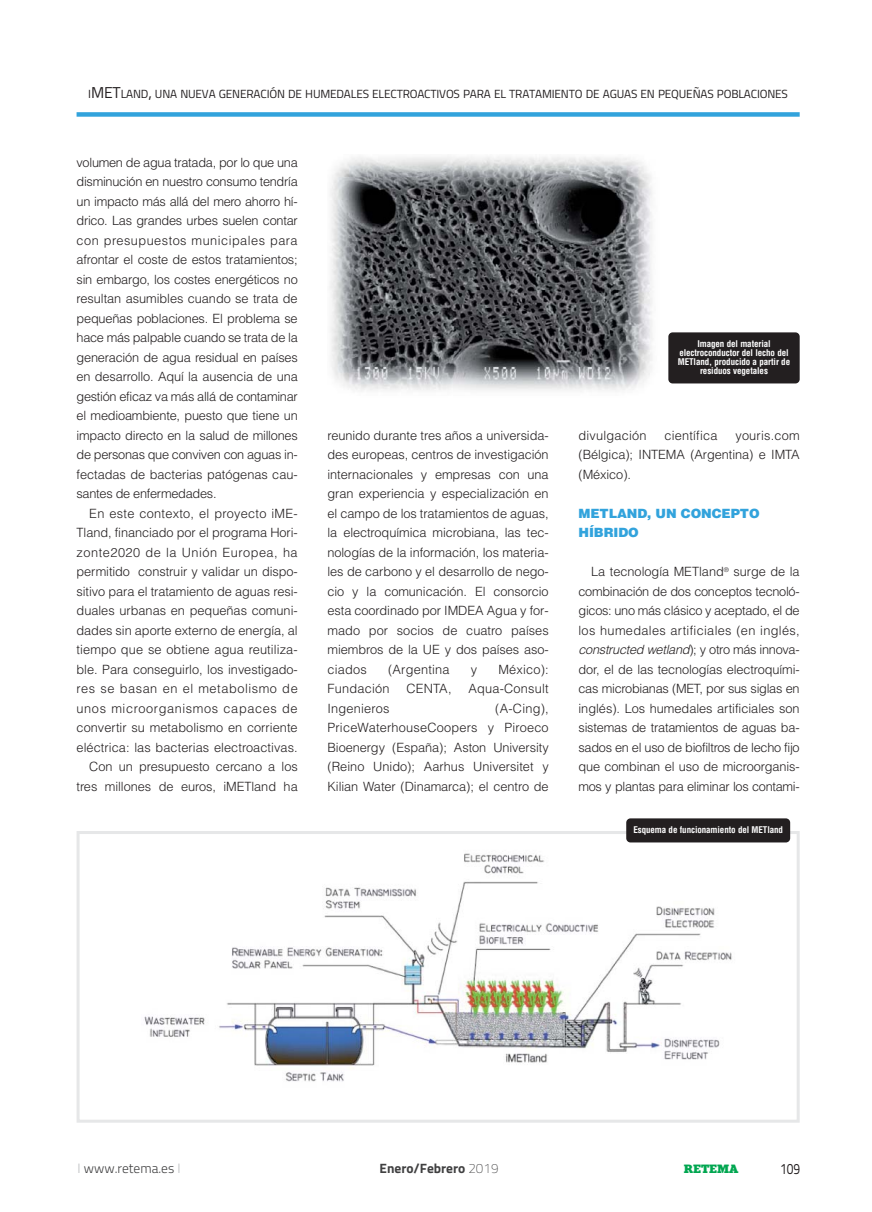
<style>
.page{position:relative;width:872px;height:1212px;background:#fff}
.page>*{position:absolute;margin:0;border:0;box-sizing:border-box;transform-origin:0 0}
.t1{font:15px "Titillium";color:#231f20;scale:.8 1}
.t2{font:700 13.5px "Titillium";color:#404041}
.t3{font:300 13.5px "Titillium";color:#404041}
.t4{font:300 12.75px/19.5px "Helvetica";color:#231f20;text-align:justify}
.t5{font:900 12.75px/19.5px "Helvetica";letter-spacing:-.005em;color:#32a3dc}
.t6{font:12px "Merit";color:#00a650}
.t7{font:11.85px "Titillium";letter-spacing:-.015em;color:#231f20}
.t8{font:700 condensed 9px/9px "Helvetica";letter-spacing:-.01em;color:#fff;text-align:center}
.s1{font-size:15.75px}
.s2{font-style:italic}
.s3{color:#bbbdc0}
.s4{font-weight:100}
</style>
<div class="page">
<div style="left:77px;top:112px;width:722px;height:5px;background:#32a3dc"></div>
<img style="left:329px;top:156px;width:324px;height:235px">
<img style="left:144px;top:840px;width:591px;height:242px">
<div style="left:77px;top:831px;width:722px;height:292px;border:3px solid #e6e7e8"></div>
<div style="left:626px;top:818px;width:164px;height:24px;background:#231f20;border-radius:4px"></div>
<div style="left:668px;top:332px;width:131px;height:51px;background:#231f20;border-radius:4px"></div>
<p class="t7" style="left:88px;top:89px;width:701px">I<span class="s1">MET</span>LAND<span class="s1">,</span> UNA NUEVA GENERACIÓN DE HUMEDALES ELECTROACTIVOS PARA EL TRATAMIENTO DE AGUAS EN PEQUEÑAS POBLACIONES</p>
<p class="t4" style="left:77px;top:154px;width:223px">volumen de agua tratada, por lo que una disminución en nuestro consumo tendría un impacto más allá del mero ahorro hí&shy;drico. Las grandes urbes suelen contar con presupuestos municipales para afrontar el coste de estos tratamientos; sin embargo, los costes energéticos no resultan asumibles cuando se trata de pequeñas poblaciones. El problema se hace más palpable cuando se trata de la generación de agua residual en países en desarrollo. Aquí la ausencia de una gestión eficaz va más allá de contaminar el medioambiente, puesto que tiene un impacto directo en la salud de millones de personas que conviven con aguas in&shy;fectadas de bacterias patógenas cau&shy;santes de enfermedades.</p>
<p class="t4" style="left:77px;top:505px;width:223px;text-align:right">En este contexto, el proyecto iME-Tland, financiado por el programa Hori&shy;zonte2020 de la Unión Europea, ha permitido construir y validar un dispo&shy;sitivo para el tratamiento de aguas resi&shy;duales urbanas en pequeñas comuni&shy;dades sin aporte externo de energía, al tiempo que se obtiene agua reutiliza&shy;ble. Para conseguirlo, los investigado&shy;res se basan en el metabolismo de unos microorganismos capaces de convertir su metabolismo en corriente eléctrica: las bacterias electroactivas.<br>Con un presupuesto cercano a los tres millones de euros, iMETland ha</p>
<p class="t4" style="left:327px;top:427px;width:223px">reunido durante tres años a universida&shy;des europeas, centros de investigación internacionales y empresas con una gran experiencia y especialización en el campo de los tratamientos de aguas, la electroquímica microbiana, las tec&shy;nologías de la información, los materia&shy;les de carbono y el desarrollo de nego&shy;cio y la comunicación. El consorcio esta coordinado por IMDEA Agua y for&shy;mado por socios de cuatro países miembros de la UE y dos países aso&shy;ciados</p>
<p class="t4" style="left:388px;top:661px;width:63px">(Argentina</p>
<p class="t4" style="left:471px;top:661px;width:8px">y</p>
<p class="t4" style="left:498px;top:661px;width:52px">México):</p>
<p class="t4" style="left:327px;top:680px;width:63px">Fundación</p>
<p class="t4" style="left:406px;top:680px;width:47px">CENTA,</p>
<p class="t4" style="left:468px;top:680px;width:82px">Aqua-Consult</p>
<p class="t4" style="left:327px;top:700px;width:63px">Ingenieros</p>
<p class="t4" style="left:327px;top:700px;width:223px;text-indent:168px">(A-Cing), PriceWaterhouseCoopers y Piroeco Bioenergy (España); Aston University (Reino Unido); Aarhus Universitet y Kilian Water (Dinamarca); el centro de</p>
<p class="t8" style="left:678px;top:340px;width:114px">Imagen del material electroconductor del lecho del<br>METland, producido a partir de residuos vegetales</p>
<p class="t4" style="left:578px;top:427px;width:70px">divulgación</p>
<p class="t4" style="left:664px;top:427px;width:54px">científica</p>
<p class="t4" style="left:578px;top:427px;width:223px;text-indent:157px">youris.com (Bélgica); INTEMA (Argentina) e IMTA (México).</p>
<p class="t5" style="left:578px;top:504px;width:183px">METLAND, UN CONCEPTO<br>HÍBRIDO</p>
<p class="t4" style="left:578px;top:563px;width:223px;text-indent:13px">La tecnología METland<sup>®</sup> surge de la combinación de dos conceptos tecnoló&shy;gicos: uno más clásico y aceptado, el de los humedales artificiales (en inglés, <span class="s2">constructed wetland</span>) ; y o t r o m á s i n n o v a - dor, el de las tecnologías electroquími&shy;cas microbianas (MET, por sus siglas en inglés). Los humedales artificiales son sistemas de tratamientos de aguas ba&shy;sados en el uso de biofiltros de lecho fijo que combinan el uso de microorganis&shy;mos y plantas para eliminar los contami-</p>
<p class="t8" style="left:633px;top:826px;width:151px">Esquema de funcionamiento del METland</p>
<p class="t3" style="left:78px;top:1159px;width:105px"><span class="s3">I</span> www.retema.es <span class="s3">I</span></p>
<p class="t2" style="left:379px;top:1163px;width:121px">Enero/Febrero <span class="s4">2019</span></p>
<p class="t6" style="left:684px;top:1165px;width:56px">RETEMA</p>
<p class="t1" style="left:780px;top:1163px;width:27px">109</p>
</div>
